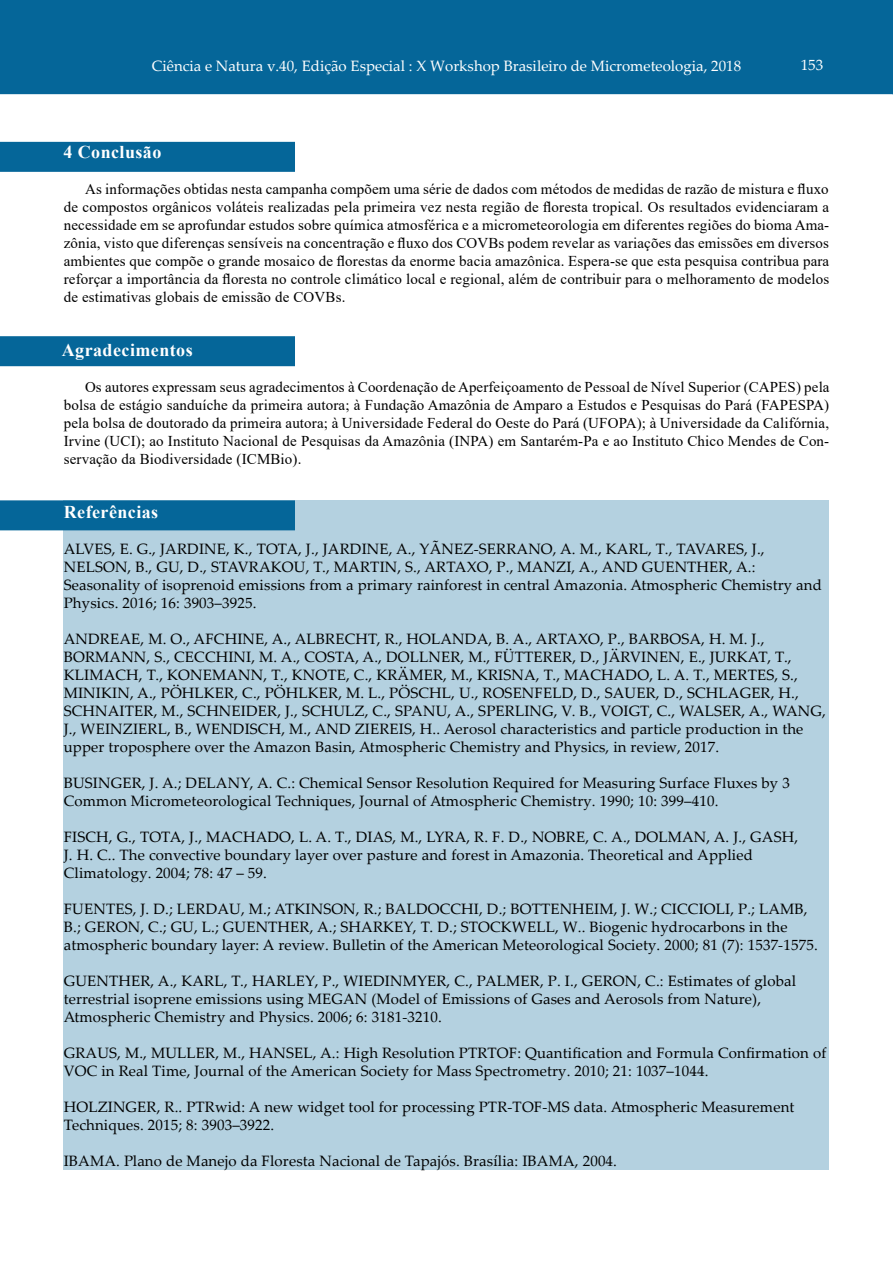
<style>
.page{position:relative;width:893px;height:1263px;background:#fff}
.page>*{position:absolute;margin:0;border:0;box-sizing:border-box;transform-origin:0 0}
.t1{font:700 18px "Times New Roman";letter-spacing:.025em;color:#fff}
.t2{font:15px/18px "Palatino Linotype";letter-spacing:.01em;color:#000}
.t3{font:15px/18px "Times New Roman";letter-spacing:.01em;color:#000;text-align:justify}
.t4{font:15px "Palatino Linotype";color:#fff}
</style>
<div class="page">
<div style="left:0;top:0;width:893px;height:94px;background:#056699"></div>
<div style="left:64px;top:500px;width:765px;height:669px;background:#b4d1e0"></div>
<div style="left:1px;top:143px;width:293px;height:28px;background:#056699"></div>
<div style="left:0;top:142px;width:295px;height:30px;border:2px solid #056699"></div>
<div style="left:1px;top:337px;width:293px;height:28px;background:#056699"></div>
<div style="left:0;top:336px;width:295px;height:30px;border:2px solid #056699"></div>
<div style="left:1px;top:501px;width:293px;height:29px;background:#056699"></div>
<div style="left:0;top:500px;width:295px;height:30px;border:2px solid #056699"></div>
<p class="t4" style="left:152px;top:55px;width:591px">Ciência e Natura v.40, Edição Especial : X Workshop Brasileiro de Micrometeologia, 2018</p>
<p class="t4" style="left:801px;top:54px;width:24px">153</p>
<p class="t1" style="left:63px;top:139px;width:100px">4 Conclusão</p>
<p class="t3" style="left:64px;top:180px;width:767px;text-indent:21px">As informações obtidas nesta campanha compõem uma série de dados com métodos de medidas de razão de mistura e fluxo de compostos orgânicos voláteis realizadas pela primeira vez nesta região de floresta tropical. Os resultados evidenciaram a necessidade em se aprofundar estudos sobre química atmosférica e a micrometeorologia em diferentes regiões do bioma Ama&shy;zônia, visto que diferenças sensíveis na concentração e fluxo dos COVBs podem revelar as variações das emissões em diversos ambientes que compõe o grande mosaico de florestas da enorme bacia amazônica. Espera-se que esta pesquisa contribua para reforçar a importância da floresta no controle climático local e regional, além de contribuir para o melhoramento de modelos de estimativas globais de emissão de COVBs.</p>
<p class="t1" style="left:62px;top:337px;width:132px">Agradecimentos</p>
<p class="t3" style="left:64px;top:378px;width:767px;text-indent:21px">Os autores expressam seus agradecimentos à Coordenação de Aperfeiçoamento de Pessoal de Nível Superior (CAPES) pela bolsa de estágio sanduíche da primeira autora; à Fundação Amazônia de Amparo a Estudos e Pesquisas do Pará (FAPESPA) pela bolsa de doutorado da primeira autora; à Universidade Federal do Oeste do Pará (UFOPA); à Universidade da Califórnia, Irvine (UCI); ao Instituto Nacional de Pesquisas da Amazônia (INPA) em Santarém-Pa e ao Instituto Chico Mendes de Con&shy;servação da Biodiversidade (ICMBio).</p>
<p class="t2" style="left:64px;top:540px;width:760px">ALVES, E. G., JARDINE, K., TOTA, J., JARDINE, A., YÃNEZ-SERRANO, A. M., KARL, T., TAVARES, J., NELSON, B., GU, D., STAVRAKOU, T., MARTIN, S., ARTAXO, P., MANZI, A., AND GUENTHER, A.:<br>Seasonality of isoprenoid emissions from a primary rainforest in central Amazonia. Atmospheric Chemistry and Physics. 2016; 16: 3903–3925.</p>
<p class="t2" style="left:64px;top:630px;width:764px">ANDREAE, M. O., AFCHINE, A., ALBRECHT, R., HOLANDA, B. A., ARTAXO, P., BARBOSA, H. M. J., BORMANN, S., CECCHINI, M. A., COSTA, A., DOLLNER, M., FÜTTERER, D., JÄRVINEN, E., JURKAT, T., KLIMACH, T., KONEMANN, T., KNOTE, C., KRÄMER, M., KRISNA, T., MACHADO, L. A. T., MERTES, S., MINIKIN, A., PÖHLKER, C., PÖHLKER, M. L., PÖSCHL, U., ROSENFELD, D., SAUER, D., SCHLAGER, H., SCHNAITER, M., SCHNEIDER, J., SCHULZ, C., SPANU, A., SPERLING, V. B., VOIGT, C., WALSER, A., WANG, J., WEINZIERL, B., WENDISCH, M., AND ZIEREIS, H.. Aerosol characteristics and particle production in the upper troposphere over the Amazon Basin, Atmospheric Chemistry and Physics, in review, 2017.</p>
<p class="t2" style="left:64px;top:774px;width:728px">BUSINGER, J. A.; DELANY, A. C.: Chemical Sensor Resolution Required for Measuring Surface Fluxes by 3<br>Common Micrometeorological Techniques, Journal of Atmospheric Chemistry. 1990; 10: 399–410.</p>
<p class="t2" style="left:64px;top:828px;width:736px">FISCH, G., TOTA, J., MACHADO, L. A. T., DIAS, M., LYRA, R. F. D., NOBRE, C. A., DOLMAN, A. J., GASH,<br>J. H. C.. The convective boundary layer over pasture and forest in Amazonia. Theoretical and Applied<br>Climatology. 2004; 78: 47 – 59.</p>
<p class="t2" style="left:64px;top:900px;width:755px">FUENTES, J. D.; LERDAU, M.; ATKINSON, R.; BALDOCCHI, D.; BOTTENHEIM, J. W.; CICCIOLI, P.; LAMB,<br>B.; GERON, C.; GU, L.; GUENTHER, A.; SHARKEY, T. D.; STOCKWELL, W.. Biogenic hydrocarbons in the atmospheric boundary layer: A review. Bulletin of the American Meteorological Society. 2000; 81 (7): 1537-1575.</p>
<p class="t2" style="left:64px;top:972px;width:734px">GUENTHER, A., KARL, T., HARLEY, P., WIEDINMYER, C., PALMER, P. I., GERON, C.: Estimates of global terrestrial isoprene emissions using MEGAN (Model of Emissions of Gases and Aerosols from Nature),<br>Atmospheric Chemistry and Physics. 2006; 6: 3181-3210.</p>
<p class="t2" style="left:64px;top:1044px;width:764px">GRAUS, M., MULLER, M., HANSEL, A.: High Resolution PTRTOF: Quantification and Formula Confirmation of<br>VOC in Real Time, Journal of the American Society for Mass Spectrometry. 2010; 21: 1037–1044.</p>
<p class="t2" style="left:64px;top:1098px;width:732px">HOLZINGER, R.. PTRwid: A new widget tool for processing PTR-TOF-MS data. Atmospheric Measurement<br>Techniques. 2015; 8: 3903–3922.</p>
<p class="t2" style="left:64px;top:1152px;width:555px">IBAMA. Plano de Manejo da Floresta Nacional de Tapajós. Brasília: IBAMA, 2004.</p>
</div>
